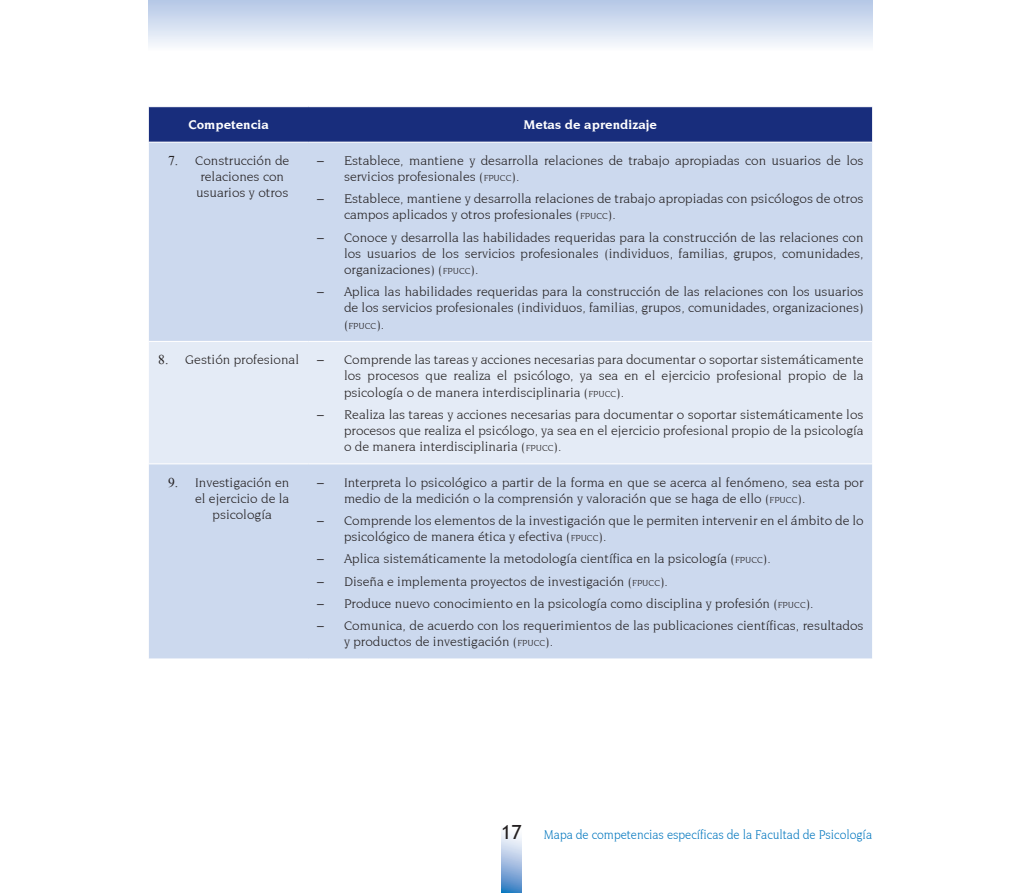
<style>
.page{position:relative;width:1021px;height:893px;background:#fff}
.page>*{position:absolute;margin:0;border:0;box-sizing:border-box;transform-origin:0 0}
.t1{font:13.5px/16.2px "Trident S Si";color:#231f20}
.t2{font:13.5px "Trident S Si";color:#0076be;scale:.9 1}
.t3{font:700 13.5px "Trident S Si";color:#fff}
.t4{font:9.45px "Trident S Si";color:#231f20}
.s1{font-family:"Times New Roman"}
.s2{font-style:inherit}
.s3{font-size:9.45px}
.s4{font-size:13.5px}
.s5{font-family:"Trebuchet MS";font-size:19.5px;color:#231f20}
</style>
<div class="page">
<svg style="left:501px;top:831px;width:21px;height:62px"></svg>
<div style="left:149px;top:0;width:723px;height:51px;background:linear-gradient(to bottom,#b3c6e6,#fbfcfe)"></div>
<div style="left:149px;top:107px;width:723px;height:35px;background:#182d7c"></div>
<div style="left:149px;top:143px;width:723px;height:516px;background:#ccd9ee"></div>
<div style="left:149px;top:342px;width:723px;height:121px;background:#e4ebf6"></div>
<hr style="left:149px;top:341px;width:159px;height:1px;background:#fff">
<hr style="left:308px;top:341px;width:564px;height:1px;background:#fff">
<hr style="left:149px;top:463px;width:159px;height:1px;background:#fff">
<hr style="left:308px;top:463px;width:564px;height:1px;background:#fff">
<p class="t3" style="left:188px;top:117px;width:82px">Competencia</p>
<p class="t3" style="left:523px;top:117px;width:135px">Metas de aprendizaje</p>
<p class="t1" style="left:168px;top:152px;width:123px"><span class="s1">7.</span> Construcción de</p>
<p class="t1" style="left:200px;top:168px;width:85px">relaciones con</p>
<p class="t1" style="left:196px;top:185px;width:94px">usuarios y otros</p>
<p class="t1" style="left:344px;top:152px;width:521px;text-indent:-27px">– Establece, mantiene y desarrolla relaciones de trabajo apropiadas con usuarios de los servicios profesionales <span class="s2">(</span><span class="s3">FPUCC</span><span class="s2">).</span></p>
<p class="t1" style="left:344px;top:191px;width:521px;text-indent:-27px">– Establece, mantiene y desarrolla relaciones de trabajo apropiadas con psicólogos de otros campos aplicados y otros profesionales <span class="s2">(</span><span class="s3">FPUCC</span><span class="s2">).</span></p>
<p class="t1" style="left:344px;top:229px;width:521px;text-align:justify;text-indent:-27px">– Conoce y desarrolla las habilidades requeridas para la construcción de las relaciones con los usuarios de los servicios profesionales (individuos, familias, grupos, comunidades, organizaciones) <span class="s2">(</span><span class="s3">FPUCC</span><span class="s2">).</span></p>
<p class="t1" style="left:317px;top:284px;width:548px;text-align:right">– Aplica las habilidades requeridas para la construcción de las relaciones con los usuarios de los servicios profesionales (individuos, familias, grupos, comunidades, organizaciones)</p>
<p class="t4" style="left:344px;top:320px;width:42px"><span class="s4">(</span>FPUCC<span class="s4">).</span></p>
<p class="t1" style="left:158px;top:351px;width:142px"><span class="s1">8.</span> Gestión profesional</p>
<p class="t1" style="left:344px;top:351px;width:521px;text-align:justify;text-indent:-27px">– Comprende las tareas y acciones necesarias para documentar o soportar sistemáticamente los procesos que realiza el psicólogo, ya sea en el ejercicio profesional propio de la psicología o de manera interdisciplinaria <span class="s2">(</span><span class="s3">FPUCC</span><span class="s2">).</span></p>
<p class="t1" style="left:344px;top:406px;width:521px;text-align:justify;text-indent:-27px">– Realiza las tareas y acciones necesarias para documentar o soportar sistemáticamente los procesos que realiza el psicólogo, ya sea en el ejercicio profesional propio de la psicología o de manera interdisciplinaria <span class="s2">(</span><span class="s3">FPUCC</span><span class="s2">).</span></p>
<p class="t1" style="left:168px;top:474px;width:123px"><span class="s1">9.</span> Investigación en</p>
<p class="t1" style="left:195px;top:490px;width:96px">el ejercicio de la</p>
<p class="t1" style="left:212px;top:506px;width:61px">psicología</p>
<p class="t1" style="left:344px;top:474px;width:521px;text-indent:-27px">– Interpreta lo psicológico a partir de la forma en que se acerca al fenómeno, sea esta por medio de la medición o la comprensión y valoración que se haga de ello <span class="s2">(</span><span class="s3">FPUCC</span><span class="s2">).</span></p>
<p class="t1" style="left:344px;top:512px;width:521px;text-indent:-27px">– Comprende los elementos de la investigación que le permiten intervenir en el ámbito de lo psicológico de manera ética y efectiva <span class="s2">(</span><span class="s3">FPUCC</span><span class="s2">).</span></p>
<p class="t1" style="left:317px;top:551px;width:455px">– Aplica sistemáticamente la metodología científica en la psicología <span class="s2">(</span><span class="s3">FPUCC</span><span class="s2">).</span></p>
<p class="t1" style="left:317px;top:573px;width:352px">– Diseña e implementa proyectos de investigación <span class="s2">(</span><span class="s3">FPUCC</span><span class="s2">).</span></p>
<p class="t1" style="left:317px;top:595px;width:498px">– Produce nuevo conocimiento en la psicología como disciplina y profesión <span class="s2">(</span><span class="s3">FPUCC</span><span class="s2">).</span></p>
<p class="t1" style="left:344px;top:617px;width:521px;text-indent:-27px">– Comunica, de acuerdo con los requerimientos de las publicaciones científicas, resultados y productos de investigación <span class="s2">(</span><span class="s3">FPUCC</span><span class="s2">).</span></p>
<p class="t2" style="left:501px;top:827px;width:413px"><span class="s5">17</span> Mapa de competencias específicas de la Facultad de Psicología</p>
</div>
